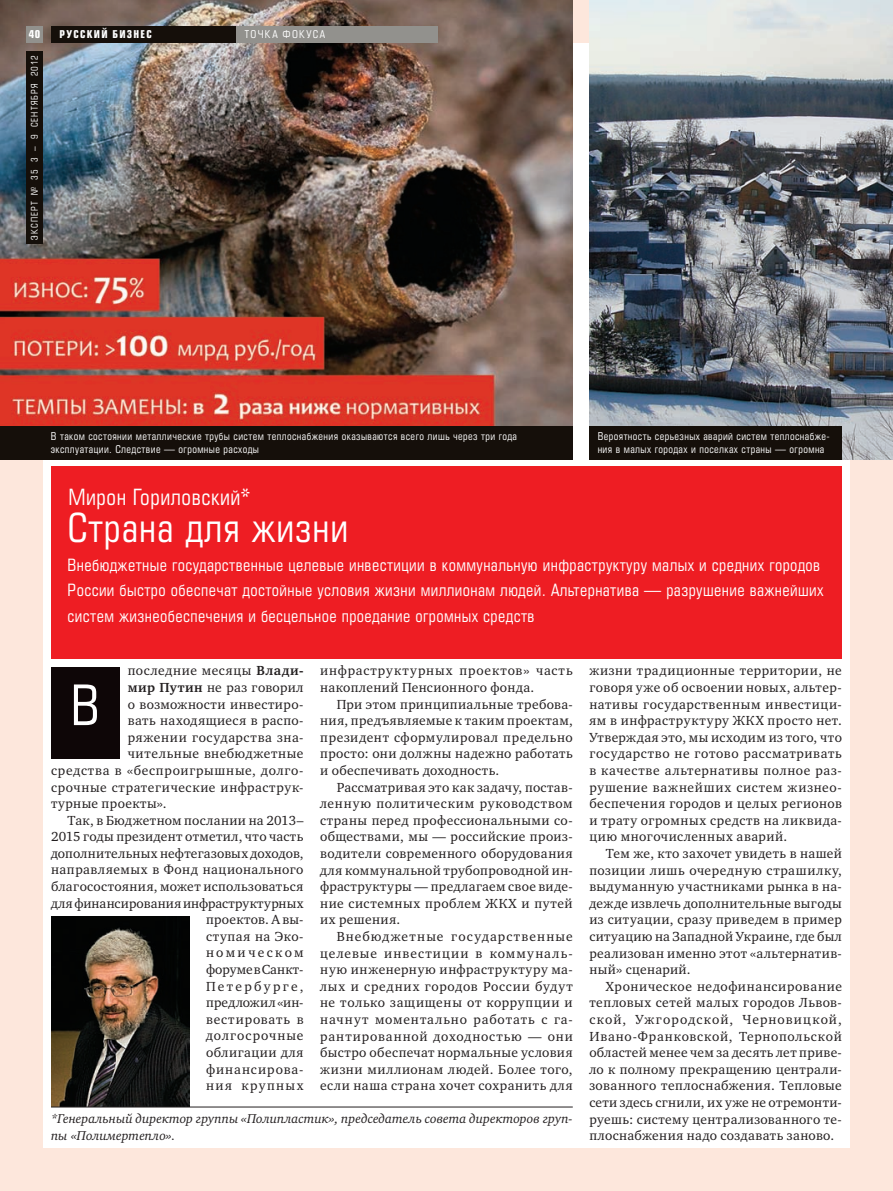
<style>
.page{position:relative;width:893px;height:1191px;background:#fff}
.page>*{position:absolute;margin:0;border:0;box-sizing:border-box;transform-origin:0 0}
.Bukvitsa{font:54.15px "Europe Cond";color:#fff}
.T1{font:39px "Europe Cond";letter-spacing:.025em;color:#fff}
.Avtor{font:21.75px "Europe Cond";letter-spacing:.025em;color:#fff}
.T2{font:16.5px/25.3px "Europe Cond";letter-spacing:.025em;color:#fff}
.Body{font:13.5px/16.6px "Charter ITC";letter-spacing:.03em;color:#231f20;text-align:justify}
.Bodu_first_line{font:13.5px "Charter ITC";letter-spacing:.04em;color:#231f20}
.Bodu_first_line-2{font:13.5px "Charter ITC";letter-spacing:.02em;color:#231f20}
.Snoska{font:italic 13.2px/16.6px "Charter ITC";color:#231f20}
.Photo_Podpis{font:10.5px/12.6px "Europe Cond";letter-spacing:.04em;color:#fff}
.RUBRIKA_LEFT{font:700 10.5px "Europe Cond";letter-spacing:.12em;color:#fff}
.Podrubrica_Left{font:10.5px "Europe Cond";letter-spacing:.13em;color:#fff}
.Kolontsifra{font:9px "Europe Cond";letter-spacing:.115em;color:#fff}
.s1{font-weight:700}
</style>
<div class="page">
<div style="left:0;top:0;width:43px;height:1191px;background:#fde7dc"></div>
<div style="left:850px;top:0;width:43px;height:1191px;background:#fde7dc"></div>
<div style="left:0;top:1148px;width:893px;height:43px;background:#fde7dc"></div>
<div style="left:51px;top:466px;width:791px;height:192px;background:#ee1d23"></div>
<div style="left:51px;top:667px;width:68px;height:91px;background:#0e0607"></div>
<img style="left:0;top:0;width:573px;height:426px">
<img style="left:589px;top:0;width:304px;height:459px">
<div style="left:51px;top:26px;width:185px;height:17px;background:#150f0a"></div>
<div style="left:236px;top:26px;width:202px;height:17px;background:#92918d"></div>
<div style="left:26px;top:26px;width:17px;height:17px;background:#92918d"></div>
<div style="left:26px;top:51px;width:17px;height:193px;background:#150f0a"></div>
<img style="left:51px;top:917px;width:138px;height:189px">
<div style="left:0;top:426px;width:573px;height:33px;background:#150f0a"></div>
<div style="left:589px;top:426px;width:253px;height:33px;background:#150f0a"></div>
<hr style="left:51px;top:1106px;width:522px;height:1px;background:#231f20">
<p class="RUBRIKA_LEFT" style="left:29px;top:28px;width:13px">40</p>
<p class="RUBRIKA_LEFT" style="left:60px;top:28px;width:94px">РУССКИЙ БИЗНЕС</p>
<p class="Podrubrica_Left" style="left:245px;top:28px;width:82px">ТОЧКА ФОКУСА</p>
<p class="Kolontsifra" style="left:29px;top:239px;width:186px;rotate:-90deg">ЭКСПЕРТ № 35 3 – 9 СЕНТЯБРЯ 2012</p>
<p class="Photo_Podpis" style="left:51px;top:430px;width:468px">В таком состоянии металлические трубы систем теплоснабжения оказываются всего лишь через три года эксплуатации. Следствие — огромные расходы</p>
<p class="Photo_Podpis" style="left:598px;top:430px;width:234px">Вероятность серьезных аварий систем теплоснабже&shy;ния в малых городах и поселках страны — огромна</p>
<p class="Avtor" style="left:68px;top:483px;width:183px">Мирон Гориловский*</p>
<p class="T1" style="left:68px;top:503px;width:282px">Страна для жизни</p>
<p class="T2" style="left:68px;top:552px;width:757px">Внебюджетные государственные целевые инвестиции в коммунальную инфраструктуру малых и средних городов<br>России быстро обеспечат достойные условия жизни миллионам людей. Альтернатива — разрушение важнейших систем жизнеобеспечения и бесцельное проедание огромных средств</p>
<p class="Bodu_first_line" style="left:128px;top:662px;width:177px">последние месяцы <span class="s1">Влади-</span></p>
<p class="Bodu_first_line-2" style="left:128px;top:679px;width:177px"><span class="s1">мир Путин</span> не раз говорил</p>
<p class="Bodu_first_line" style="left:128px;top:695px;width:177px">о возможности инвестиро-</p>
<p class="Bodu_first_line" style="left:128px;top:712px;width:177px">вать находящиеся в распо-</p>
<p class="Bodu_first_line" style="left:128px;top:728px;width:177px">ряжении государства зна-</p>
<p class="Bodu_first_line" style="left:128px;top:745px;width:177px">чительные внебюджетные</p>
<p class="Bodu_first_line" style="left:51px;top:762px;width:254px">средства в «беспроигрышные, долго-</p>
<p class="Bodu_first_line" style="left:51px;top:778px;width:254px">срочные стратегические инфраструк-</p>
<p class="Bodu_first_line" style="left:51px;top:795px;width:117px">турные проекты».</p>
<p class="Body" style="left:51px;top:811px;width:254px;text-align:right">Так, в Бюджетном послании на 2013–<br>2015 годы президент отметил, что часть дополнительных нефтегазовых доходов, направляемых в Фонд национального благосостояния, может использоваться для финансирования инфраструктурных проектов. А вы-<br>ступая на Эко-<br>номическом<br>форуме в Санкт-<br>Петербурге,<br>предложил «ин-<br>вестировать в<br>долгосрочные<br>облигации для<br>финансирова-<br>ния крупных</p>
<p class="Bukvitsa" style="left:71px;top:671px;width:31px">В</p>
<p class="Body" style="left:320px;top:662px;width:254px">инфраструктурных проектов» часть накоплений Пенсионного фонда.</p>
<p class="Body" style="left:320px;top:695px;width:254px;text-indent:17px">При этом принципиальные требова&shy;ния, предъявляемые к таким проектам, президент сформулировал предельно просто: они должны надежно работать и обеспечивать доходность.</p>
<p class="Body" style="left:320px;top:778px;width:254px;text-indent:17px">Рассматривая это как задачу, постав&shy;ленную политическим руководством страны перед профессиональными со&shy;обществами, мы — российские произ&shy;водители современного оборудования для коммунальной трубопроводной ин&shy;фраструктуры — предлагаем свое виде&shy;ние системных проблем ЖКХ и путей их решения.</p>
<p class="Body" style="left:320px;top:928px;width:254px;text-indent:17px">Внебюджетные государственные целевые инвестиции в коммуналь&shy;ную инженерную инфраструктуру ма&shy;лых и средних городов России будут не только защищены от коррупции и начнут моментально работать с га&shy;рантированной доходностью — они быстро обеспечат нормальные условия жизни миллионам людей. Более того, если наша страна хочет сохранить для</p>
<p class="Snoska" style="left:51px;top:1110px;width:523px">*Генеральный директор группы «Полипластик», председатель совета директоров груп&shy;пы «Полимертепло».</p>
<p class="Body" style="left:589px;top:662px;width:254px">жизни традиционные территории, не говоря уже об освоении новых, альтер&shy;нативы государственным инвестици&shy;ям в инфраструктуру ЖКХ просто нет.<br>Утверждая это, мы исходим из того, что государство не готово рассматривать в качестве альтернативы полное раз&shy;рушение важнейших систем жизнео&shy;беспечения городов и целых регионов и трату огромных средств на ликвида&shy;цию многочисленных аварий.</p>
<p class="Body" style="left:589px;top:845px;width:254px;text-indent:17px">Тем же, кто захочет увидеть в нашей позиции лишь очередную страшилку, выдуманную участниками рынка в на&shy;дежде извлечь дополнительные выгоды из ситуации, сразу приведем в пример ситуацию на Западной Украине, где был реализован именно этот «альтернатив&shy;ный» сценарий.</p>
<p class="Body" style="left:589px;top:977px;width:254px;text-indent:17px">Хроническое недофинансирование тепловых сетей малых городов Львов&shy;ской, Ужгородской, Черновицкой, Ивано-Франковской, Тернопольской областей менее чем за десять лет приве&shy;ло к полному прекращению централи&shy;зованного теплоснабжения. Тепловые сети здесь сгнили, их уже не отремонти&shy;руешь: систему централизованного те&shy;плоснабжения надо создавать заново.</p>
</div>
